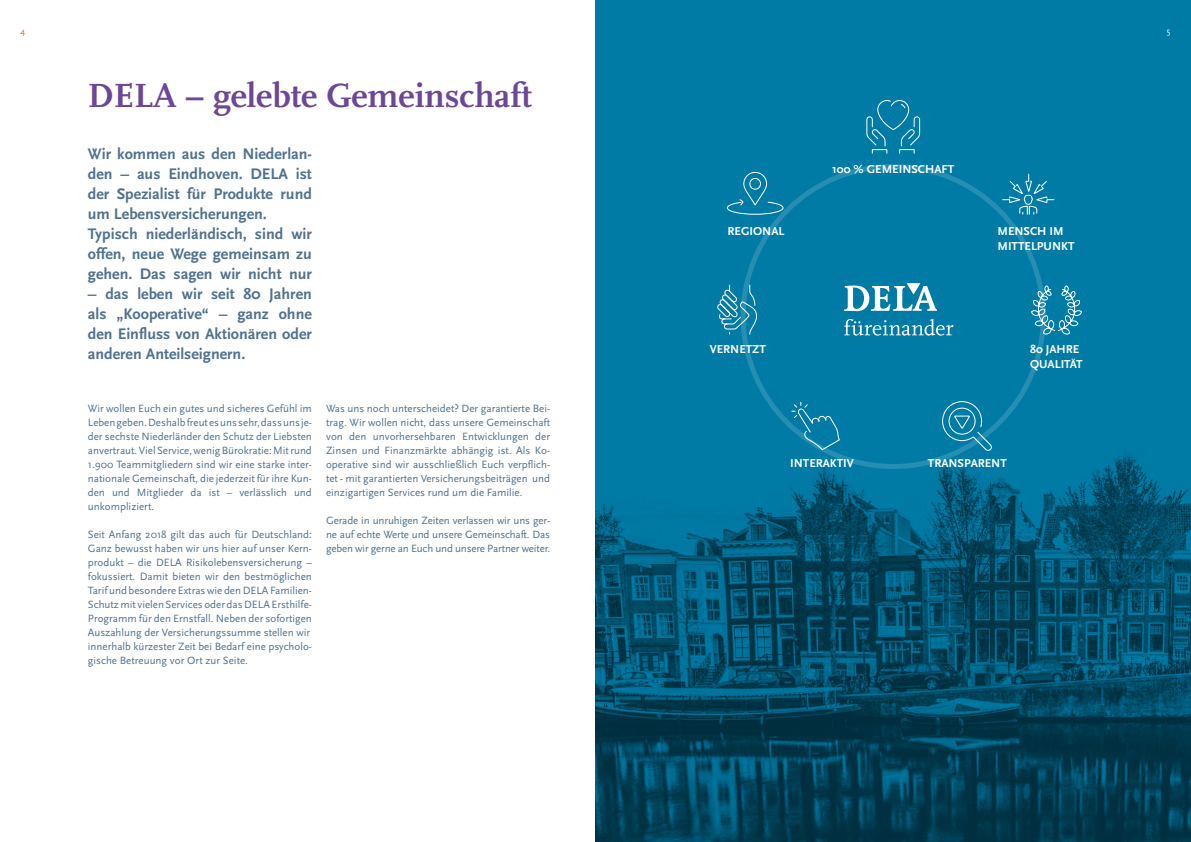
<style>
.page{position:relative;width:1191px;height:842px;background:#fff}
.page>*{position:absolute;margin:0;border:0;box-sizing:border-box;transform-origin:0 0}
.t1{font:700 35px "Scala";color:#6c4796}
.t2{font:700 16px/20px "Scala Sans";color:#4f7190}
.t3{font:700 12px/14.4px "Scala Sans";color:#fff}
.t4{font:11px/14px "Scala Sans";color:#4f7190;text-align:justify}
.t5{font:9px "Scala Sans";color:#ec6608}
.t6{font:9px "Scala Sans";color:#fff}
</style>
<div class="page">
<div style="left:595px;top:0;width:596px;height:842px;background:#007ba6"></div>
<img style="left:595px;top:164px;width:596px;height:678px">
<svg style="left:791px;top:401px;width:49px;height:50px"></svg>
<svg style="left:716px;top:284px;width:41px;height:51px"></svg>
<svg style="left:726px;top:171px;width:58px;height:44px"></svg>
<div style="left:749px;top:178px;width:12px;height:12px;border:1px solid #fff;border-radius:50%"></div>
<svg style="left:866px;top:100px;width:54px;height:54px"></svg>
<svg style="left:941px;top:401px;width:52px;height:51px"></svg>
<svg style="left:1001px;top:173px;width:54px;height:42px"></svg>
<svg style="left:1030px;top:285px;width:52px;height:51px"></svg>
<svg style="left:844px;top:283px;width:93px;height:28px"></svg>
<svg style="left:844px;top:319px;width:109px;height:17px"></svg>
<p class="t5" style="left:21px;top:26px;width:6px">4</p>
<p class="t6" style="left:1166px;top:26px;width:5px">5</p>
<h1 class="t1" style="left:88px;top:75px;width:445px">DELA – gelebte Gemeinschaft</h1>
<h2 class="t2" style="left:88px;top:145px;width:225px">Wir kommen aus den Niederlan&shy;den – aus Eindhoven. DELA ist der Spezialist für Produkte rund um Lebensversicherungen.<br>Typisch niederländisch, sind wir offen, neue Wege gemeinsam zu gehen. Das sagen wir nicht nur</h2>
<h2 class="t2" style="left:88px;top:285px;width:225px;text-align:justify">– das leben wir seit 80 Jahren als „Kooperative“ – ganz ohne den Einfluss von Aktionären oder anderen Anteilseignern.</h2>
<p class="t4" style="left:88px;top:402px;width:225px">Wir wollen Euch ein gutes und sicheres Gefühl im Leben geben. Deshalb freut es uns sehr, dass uns je&shy;der sechste Niederländer den Schutz der Liebsten anvertraut. Viel Service, wenig Bürokratie: Mit rund 1.900 Teammitgliedern sind wir eine starke inter&shy;nationale Gemeinschaft, die jederzeit für ihre Kun&shy;den und Mitglieder da ist – verlässlich und unkompliziert.</p>
<p class="t4" style="left:88px;top:528px;width:225px;text-align:left">Seit Anfang 2018 gilt das auch für Deutschland:<br>Ganz bewusst haben wir uns hier auf unser Kern&shy;produkt – die DELA Risikolebensversicherung – fokussiert. Damit bieten wir den bestmöglichen Tarif und besondere Extras wie den DELA Familien-Schutz mit vielen Services oder das DELA Ersthilfe-Programm für den Ernstfall. Neben der sofortigen Auszahlung der Versicherungssumme stellen wir innerhalb kürzester Zeit bei Bedarf eine psycholo&shy;gische Betreuung vor Ort zur Seite.</p>
<p class="t4" style="left:326px;top:402px;width:225px">Was uns noch unterscheidet? Der garantierte Bei&shy;trag. Wir wollen nicht, dass unsere Gemeinschaft von den unvorhersehbaren Entwicklungen der Zinsen und Finanzmärkte abhängig ist. Als Ko&shy;operative sind wir ausschließlich Euch verpflich&shy;tet - mit garantierten Versicherungsbeiträgen und einzigartigen Services rund um die Familie.</p>
<p class="t4" style="left:326px;top:514px;width:225px">Gerade in unruhigen Zeiten verlassen wir uns ger&shy;ne auf echte Werte und unsere Gemeinschaft. Das geben wir gerne an Euch und unsere Partner weiter.</p>
<p class="t3" style="left:727px;top:225px;width:58px">REGIONAL</p>
<p class="t3" style="left:710px;top:342px;width:58px">VERNETZT</p>
<p class="t3" style="left:832px;top:162px;width:124px">100 % GEMEINSCHAFT</p>
<p class="t3" style="left:997px;top:225px;width:78px">MENSCH IM<br>MITTELPUNKT</p>
<p class="t3" style="left:1030px;top:342px;width:54px">80 JAHRE<br>QUALITÄT</p>
<p class="t3" style="left:790px;top:456px;width:65px">INTERAKTIV</p>
<p class="t3" style="left:928px;top:456px;width:80px">TRANSPARENT</p>
</div>
